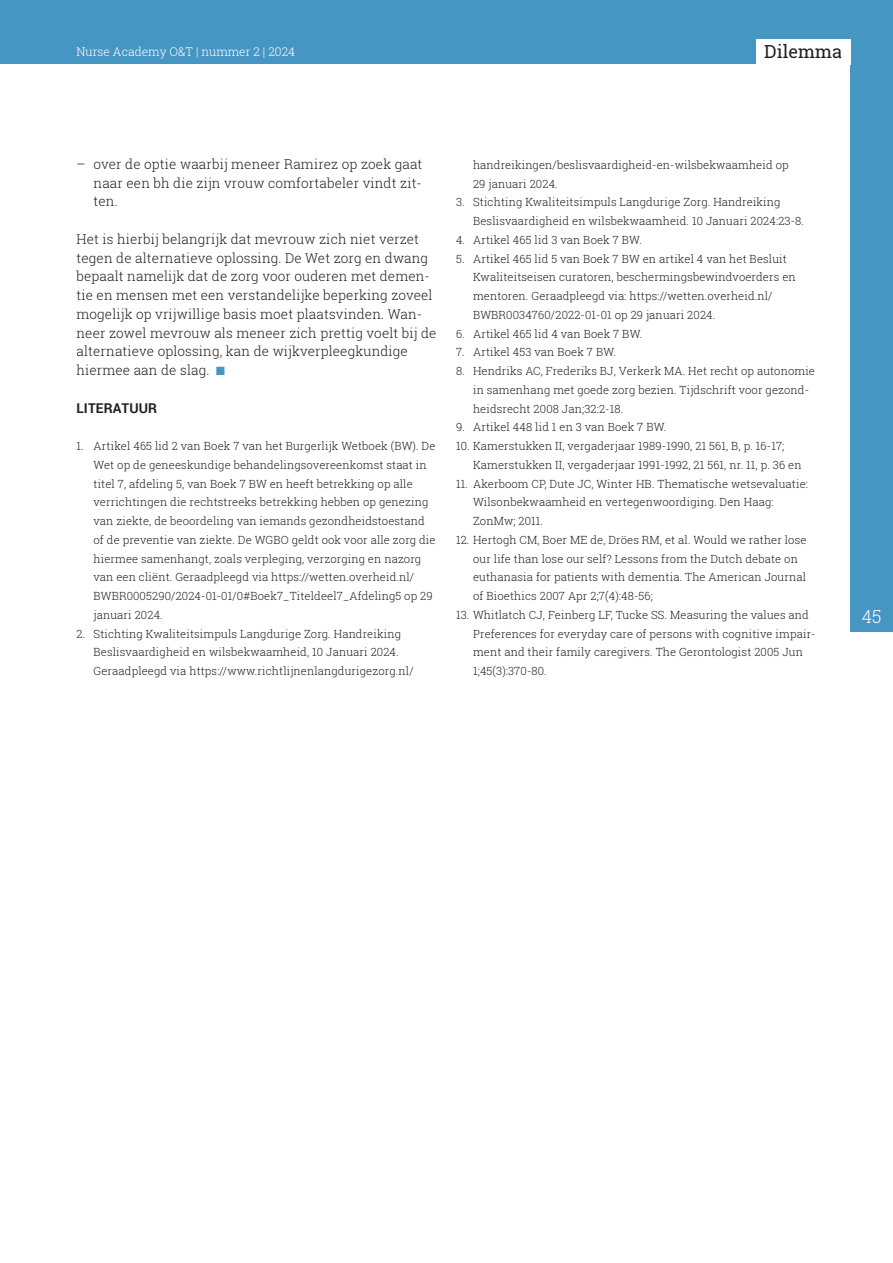
<style>
.page{position:relative;width:893px;height:1263px;background:#fff}
.page>*{position:absolute;margin:0;border:0;box-sizing:border-box;transform-origin:0 0}
.t1{font:18px "Roboto Slab";color:#231f20}
.t2{font:300 18px "Roboto Slab";color:#fff}
.t3{font:300 13.5px/18.8px "Roboto Slab";letter-spacing:.01em;color:#231f20;text-align:justify}
.t4{font:700 13.5px "Roboto";letter-spacing:.01em;color:#231f20}
.t5{font:300 12px "Roboto Slab";color:#fff}
.t6{font:300 11.25px/18.8px "Roboto Slab";letter-spacing:.01em;color:#231f20}
.s1{font-family:"Courier New";font-weight:400;color:#4696c3}
</style>
<div class="page">
<div style="left:850px;top:0;width:43px;height:631px;background:#4696c3"></div>
<div style="left:0;top:0;width:893px;height:64px;background:#4696c3"></div>
<div style="left:756px;top:39px;width:94px;height:26px;background:#fff"></div>
<p class="t5" style="left:77px;top:43px;width:220px">Nurse Academy O&amp;T | nummer 2 | 2024</p>
<h1 class="t1" style="left:764px;top:39px;width:79px">Dilemma</h1>
<p class="t3" style="left:94px;top:154px;width:330px;text-indent:-17px">– over de optie waarbij meneer Ramirez op zoek gaat naar een bh die zijn vrouw comfortabeler vindt zit&shy;ten.</p>
<p class="t3" style="left:77px;top:229px;width:362px;text-align:left">Het is hierbij belangrijk dat mevrouw zich niet verzet tegen de alternatieve oplossing. De Wet zorg en dwang bepaalt namelijk dat de zorg voor ouderen met demen&shy;tie en mensen met een verstandelijke beperking zoveel mogelijk op vrijwillige basis moet plaatsvinden. Wan&shy;neer zowel mevrouw als meneer zich prettig voelt bij de alternatieve oplossing, kan de wijkverpleegkundige hiermee aan de slag. <span class="s1">■</span></p>
<p class="t4" style="left:77px;top:398px;width:82px">LITERATUUR</p>
<p class="t6" style="left:94px;top:436px;width:344px;text-indent:-17px">1. Artikel 465 lid 2 van Boek 7 van het Burgerlijk Wetboek (BW). De Wet op de geneeskundige behandelingsovereenkomst staat in titel 7, afdeling 5, van Boek 7 BW en heeft betrekking op alle verrichtingen die rechtstreeks betrekking hebben op genezing van ziekte, de beoordeling van iemands gezondheidstoestand of de preventie van ziekte. De WGBO geldt ook voor alle zorg die hiermee samenhangt, zoals verpleging, verzorging en nazorg van een cliënt. Geraadpleegd via https://wetten.overheid.nl/ BWBR0005290/2024-01-01/0#Boek7_Titeldeel7_Afdeling5 op 29 januari 2024.</p>
<p class="t6" style="left:94px;top:624px;width:322px;text-indent:-17px">2. Stichting Kwaliteitsimpuls Langdurige Zorg. Handreiking<br>Beslisvaardigheid en wilsbekwaamheid, 10 Januari 2024.<br>Geraadpleegd via https://www.richtlijnenlangdurigezorg.nl/</p>
<p class="t6" style="left:473px;top:155px;width:317px">handreikingen/beslisvaardigheid-en-wilsbekwaamheid op<br>29 januari 2024.</p>
<p class="t6" style="left:473px;top:193px;width:333px;text-indent:-17px">3. Stichting Kwaliteitsimpuls Langdurige Zorg. Handreiking<br>Beslisvaardigheid en wilsbekwaamheid. 10 Januari 2024:23-8.</p>
<p class="t6" style="left:456px;top:230px;width:187px">4. Artikel 465 lid 3 van Boek 7 BW.</p>
<p class="t6" style="left:473px;top:249px;width:324px;text-indent:-17px">5. Artikel 465 lid 5 van Boek 7 BW en artikel 4 van het Besluit Kwaliteitseisen curatoren, beschermingsbewindvoerders en mentoren. Geraadpleegd via: https://wetten.overheid.nl/ BWBR0034760/2022-01-01 op 29 januari 2024.</p>
<p class="t6" style="left:456px;top:324px;width:188px">6. Artikel 465 lid 4 van Boek 7 BW.</p>
<p class="t6" style="left:456px;top:343px;width:161px">7. Artikel 453 van Boek 7 BW.</p>
<p class="t6" style="left:473px;top:361px;width:343px;text-indent:-17px">8. Hendriks AC, Frederiks BJ, Verkerk MA. Het recht op autonomie in samenhang met goede zorg bezien. Tijdschrift voor gezond&shy;heidsrecht 2008 Jan;32:2-18.</p>
<p class="t6" style="left:456px;top:418px;width:212px">9. Artikel 448 lid 1 en 3 van Boek 7 BW.</p>
<p class="t6" style="left:473px;top:436px;width:330px;text-indent:-17px">10. Kamerstukken II, vergaderjaar 1989-1990, 21 561, B, p. 16-17;<br>Kamerstukken II, vergaderjaar 1991-1992, 21 561, nr. 11, p. 36 en</p>
<p class="t6" style="left:473px;top:474px;width:336px;text-indent:-17px">11. Akerboom CP, Dute JC, Winter HB. Thematische wetsevaluatie:<br>Wilsonbekwaamheid en vertegenwoordiging. Den Haag:<br>ZonMw; 2011.</p>
<p class="t6" style="left:473px;top:530px;width:335px;text-indent:-17px">12. Hertogh CM, Boer ME de, Dröes RM, et al. Would we rather lose our life than lose our self? Lessons from the Dutch debate on euthanasia for patients with dementia. The American Journal of Bioethics 2007 Apr 2;7(4):48-56;</p>
<p class="t6" style="left:473px;top:605px;width:344px;text-indent:-17px">13. Whitlatch CJ, Feinberg LF, Tucke SS. Measuring the values and Preferences for everyday care of persons with cognitive impair&shy;ment and their family caregivers. The Gerontologist 2005 Jun 1;45(3):370-80.</p>
<h1 class="t2" style="left:862px;top:604px;width:21px">45</h1>
</div>
